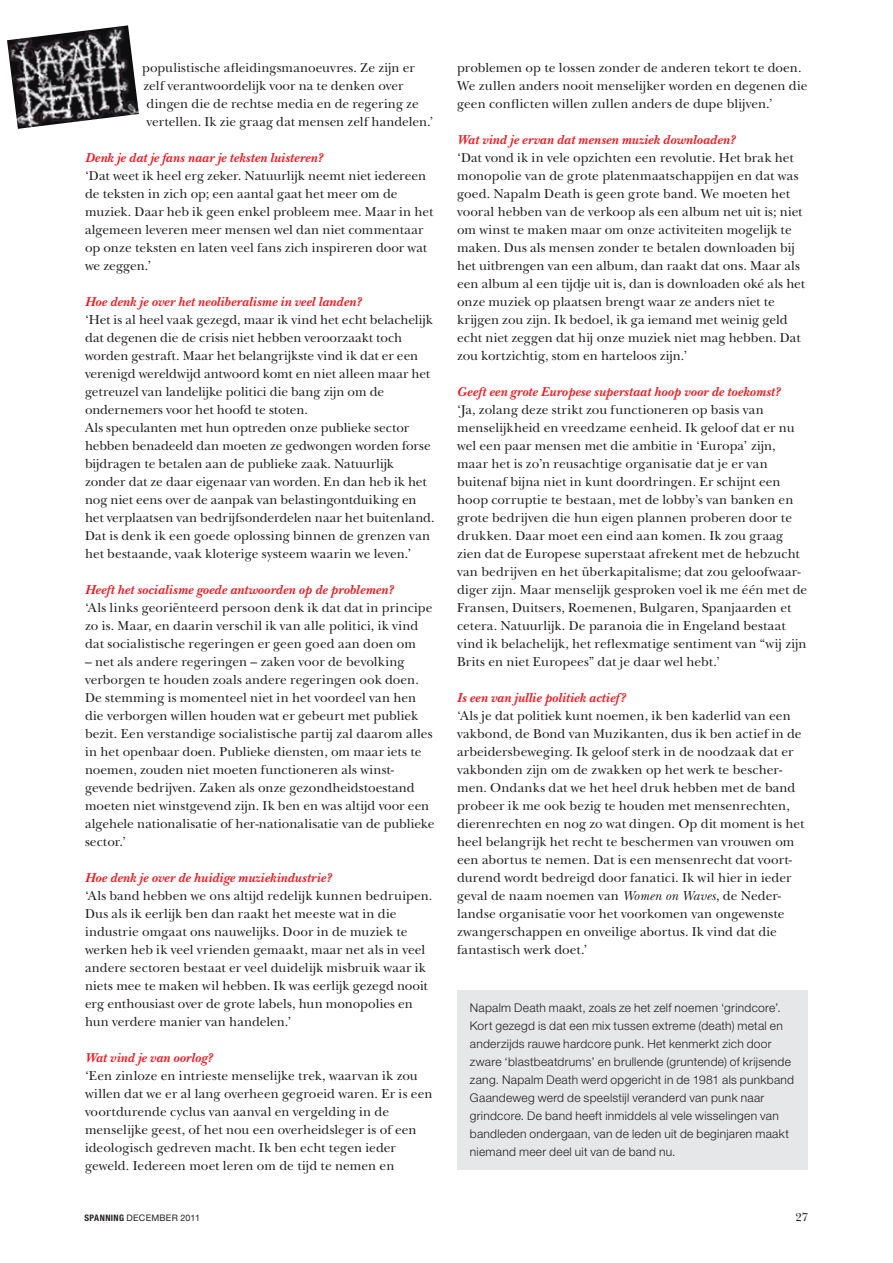
<style>
.page{position:relative;width:893px;height:1263px;background:#fff}
.page>*{position:absolute;margin:0;border:0;box-sizing:border-box;transform-origin:0 0}
.t1{font:13.5px/18px "New Baskerville Std";color:#231f20}
.t2{font:italic 700 13.5px "New Baskerville Std";letter-spacing:.01em;color:#ee1d23}
.t3{font:300 12px/18px "Helvetica Neue LT Std";letter-spacing:.025em;color:#231f20}
.t4{font:12px "New Baskerville Std";color:#231f20}
.t5{font:9px "Helvetica Neue LT Std";letter-spacing:.025em;color:#231f20}
.s1{font-style:italic}
.s2{font-weight:700;font-stretch:condensed}
</style>
<div class="page">
<div style="left:457px;top:990px;width:351px;height:180px;background:#e6e7e9"></div>
<img style="left:7px;top:25px;width:132px;height:104px">
<p class="t1" style="left:142px;top:59px;width:293px">populistische afleidingsmanoeuvres. Ze zijn er zelf verantwoordelijk voor na te denken over dingen die de rechtse media en de regering ze vertellen. Ik zie graag dat mensen zelf handelen.’</p>
<p class="t2" style="left:85px;top:150px;width:239px">Denk je dat je fans naar je teksten luisteren?</p>
<p class="t1" style="left:85px;top:167px;width:350px">‘Dat weet ik heel erg zeker. Natuurlijk neemt niet iedereen de teksten in zich op; een aantal gaat het meer om de muziek. Daar heb ik geen enkel probleem mee. Maar in het algemeen leveren meer mensen wel dan niet commentaar op onze teksten en laten veel fans zich inspireren door wat we zeggen.’</p>
<p class="t2" style="left:85px;top:294px;width:278px">Hoe denk je over het neoliberalisme in veel landen?</p>
<p class="t1" style="left:85px;top:311px;width:351px">‘Het is al heel vaak gezegd, maar ik vind het echt belachelijk dat degenen die de crisis niet hebben veroorzaakt toch worden gestraft. Maar het belangrijkste vind ik dat er een verenigd wereldwijd antwoord komt en niet alleen maar het getreuzel van landelijke politici die bang zijn om de ondernemers voor het hoofd te stoten.<br>Als speculanten met hun optreden onze publieke sector hebben benadeeld dan moeten ze gedwongen worden forse bijdragen te betalen aan de publieke zaak. Natuurlijk zonder dat ze daar eigenaar van worden. En dan heb ik het nog niet eens over de aanpak van belastingontduiking en het verplaatsen van bedrijfsonderdelen naar het buitenland.<br>Dat is denk ik een goede oplossing binnen de grenzen van het bestaande, vaak kloterige systeem waarin we leven.’</p>
<p class="t2" style="left:85px;top:582px;width:310px">Heeft het socialisme goede antwoorden op de problemen?</p>
<p class="t1" style="left:85px;top:599px;width:349px">‘Als links georiënteerd persoon denk ik dat dat in principe zo is. Maar, en daarin verschil ik van alle politici, ik vind dat socialistische regeringen er geen goed aan doen om</p>
<p class="t1" style="left:85px;top:653px;width:351px">– net als andere regeringen – zaken voor de bevolking verborgen te houden zoals andere regeringen ook doen.<br>De stemming is momenteel niet in het voordeel van hen die verborgen willen houden wat er gebeurt met publiek bezit. Een verstandige socialistische partij zal daarom alles in het openbaar doen. Publieke diensten, om maar iets te noemen, zouden niet moeten functioneren als winst&shy;gevende bedrijven. Zaken als onze gezondheidstoestand moeten niet winstgevend zijn. Ik ben en was altijd voor een algehele nationalisatie of her-nationalisatie van de publieke sector.’</p>
<p class="t2" style="left:85px;top:870px;width:248px">Hoe denk je over de huidige muziekindustrie?</p>
<p class="t1" style="left:85px;top:887px;width:349px">‘Als band hebben we ons altijd redelijk kunnen bedruipen.<br>Dus als ik eerlijk ben dan raakt het meeste wat in die industrie omgaat ons nauwelijks. Door in de muziek te werken heb ik veel vrienden gemaakt, maar net als in veel andere sectoren bestaat er veel duidelijk misbruik waar ik niets mee te maken wil hebben. Ik was eerlijk gezegd nooit erg enthousiast over de grote labels, hun monopolies en hun verdere manier van handelen.’</p>
<p class="t2" style="left:85px;top:1050px;width:129px">Wat vind je van oorlog?</p>
<p class="t1" style="left:85px;top:1067px;width:349px">‘Een zinloze en intrieste menselijke trek, waarvan ik zou willen dat we er al lang overheen gegroeid waren. Er is een voortdurende cyclus van aanval en vergelding in de menselijke geest, of het nou een overheidsleger is of een ideologisch gedreven macht. Ik ben echt tegen ieder geweld. Iedereen moet leren om de tijd te nemen en</p>
<p class="t1" style="left:457px;top:59px;width:352px">problemen op te lossen zonder de anderen tekort te doen.<br>We zullen anders nooit menselijker worden en degenen die geen conflicten willen zullen anders de dupe blijven.’</p>
<p class="t2" style="left:457px;top:132px;width:279px">Wat vind je ervan dat mensen muziek downloaden?</p>
<p class="t1" style="left:457px;top:149px;width:350px">‘Dat vond ik in vele opzichten een revolutie. Het brak het monopolie van de grote platenmaatschappijen en dat was goed. Napalm Death is geen grote band. We moeten het vooral hebben van de verkoop als een album net uit is; niet om winst te maken maar om onze activiteiten mogelijk te maken. Dus als mensen zonder te betalen downloaden bij het uitbrengen van een album, dan raakt dat ons. Maar als een album al een tijdje uit is, dan is downloaden oké als het onze muziek op plaatsen brengt waar ze anders niet te krijgen zou zijn. Ik bedoel, ik ga iemand met weinig geld echt niet zeggen dat hij onze muziek niet mag hebben. Dat zou kortzichtig, stom en harteloos zijn.’</p>
<p class="t2" style="left:457px;top:384px;width:324px">Geeft een grote Europese superstaat hoop voor de toekomst?</p>
<p class="t1" style="left:457px;top:400px;width:352px">‘Ja, zolang deze strikt zou functioneren op basis van menselijkheid en vreedzame eenheid. Ik geloof dat er nu wel een paar mensen met die ambitie in ‘Europa’ zijn, maar het is zo’n reusachtige organisatie dat je er van buitenaf bijna niet in kunt doordringen. Er schijnt een hoop corruptie te bestaan, met de lobby’s van banken en grote bedrijven die hun eigen plannen proberen door te drukken. Daar moet een eind aan komen. Ik zou graag zien dat de Europese superstaat afrekent met de hebzucht van bedrijven en het überkapitalisme; dat zou geloofwaar&shy;diger zijn. Maar menselijk gesproken voel ik me één met de Fransen, Duitsers, Roemenen, Bulgaren, Spanjaarden et cetera. Natuurlijk. De paranoia die in Engeland bestaat vind ik belachelijk, het reflexmatige sentiment van “wij zijn Brits en niet Europees” dat je daar wel hebt.’</p>
<p class="t2" style="left:457px;top:690px;width:170px">Is een van jullie politiek actief?</p>
<p class="t1" style="left:457px;top:706px;width:349px">‘Als je dat politiek kunt noemen, ik ben kaderlid van een vakbond, de Bond van Muzikanten, dus ik ben actief in de arbeidersbeweging. Ik geloof sterk in de noodzaak dat er vakbonden zijn om de zwakken op het werk te bescher&shy;men. Ondanks dat we het heel druk hebben met de band probeer ik me ook bezig te houden met mensenrechten, dierenrechten en nog zo wat dingen. Op dit moment is het heel belangrijk het recht te beschermen van vrouwen om een abortus te nemen. Dat is een mensenrecht dat voort&shy;durend wordt bedreigd door fanatici. Ik wil hier in ieder geval de naam noemen van <span class="s1">Women on Waves</span>, de Neder&shy;landse organisatie voor het voorkomen van ongewenste zwangerschappen en onveilige abortus. Ik vind dat die fantastisch werk doet.’</p>
<p class="t3" style="left:470px;top:998px;width:326px">Napalm Death maakt, zoals ze het zelf noemen ‘grindcore’.<br>Kort gezegd is dat een mix tussen extreme (death) metal en anderzijds rauwe hardcore punk. Het kenmerkt zich door zware ‘blastbeatdrums’ en brullende (gruntende) of krijsende zang. Napalm Death werd opgericht in de 1981 als punkband Gaandeweg werd de speelstijl veranderd van punk naar grindcore. De band heeft inmiddels al vele wisselingen van bandleden ondergaan, van de leden uit de beginjaren maakt niemand meer deel uit van de band nu.</p>
<p class="t5" style="left:84px;top:1212px;width:117px"><span class="s2">SPANNING</span> DECEMBER 2011</p>
<p class="t4" style="left:795px;top:1210px;width:14px">27</p>
</div>
